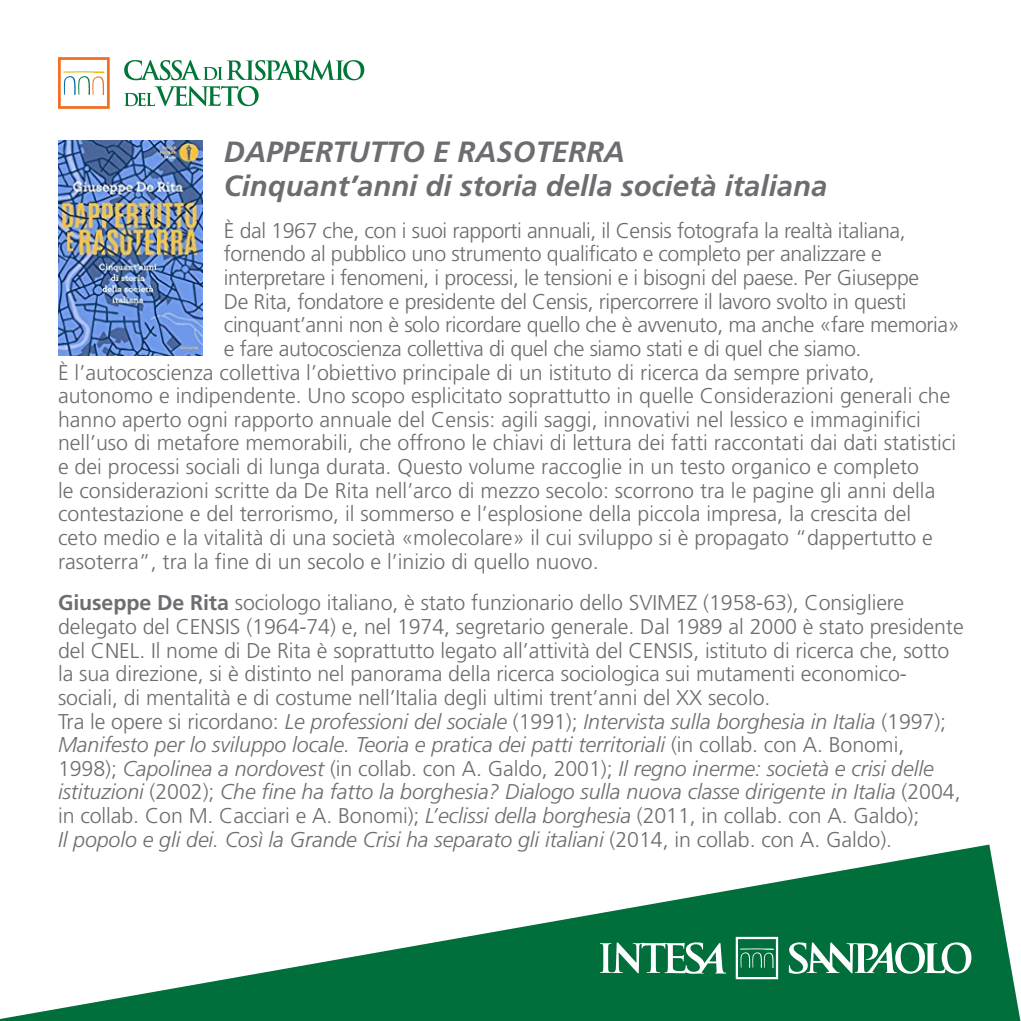
<style>
.page{position:relative;width:1021px;height:1021px;background:#fff}
.page>*{position:absolute;margin:0;border:0;box-sizing:border-box;transform-origin:0 0}
.t1{font:italic 700 29.25px "Frutiger";color:#6c6d70}
.t2{font:300 21.38px/23.6px "Frutiger";letter-spacing:-.005em;color:#6c6d70}
.t3{font:italic 300 21.38px/23.6px "Frutiger";letter-spacing:-.005em;color:#6c6d70}
.s1{font-weight:700}
.s2{font-style:normal}
</style>
<div class="page">
<svg style="left:0;top:844px;width:1020px;height:176px"></svg>
<img style="left:58px;top:140px;width:145px;height:215px">
<svg style="left:58px;top:57px;width:52px;height:52px"></svg>
<svg style="left:124px;top:60px;width:240px;height:20px"></svg>
<svg style="left:124px;top:86px;width:134px;height:20px"></svg>
<svg style="left:788px;top:942px;width:183px;height:31px"></svg>
<svg style="left:600px;top:942px;width:126px;height:31px"></svg>
<svg style="left:735px;top:936px;width:43px;height:43px"></svg>
<p class="t1" style="left:224px;top:135px;width:402px">DAPPERTUTTO E RASOTERRA</p>
<p class="t1" style="left:224px;top:169px;width:605px">Cinquant’anni di storia della società italiana</p>
<p class="t2" style="left:224px;top:219px;width:737px">È dal 1967 che, con i suoi rapporti annuali, il Censis fotografa la realtà italiana, fornendo al pubblico uno strumento qualificato e completo per analizzare e interpretare i fenomeni, i processi, le tensioni e i bisogni del paese. Per Giuseppe<br>De Rita, fondatore e presidente del Censis, ripercorrere il lavoro svolto in questi cinquant’anni non è solo ricordare quello che è avvenuto, ma anche «fare memoria» e fare autocoscienza collettiva di quel che siamo stati e di quel che siamo.</p>
<p class="t2" style="left:58px;top:360px;width:899px">È l’autocoscienza collettiva l’obiettivo principale di un istituto di ricerca da sempre privato, autonomo e indipendente. Uno scopo esplicitato soprattutto in quelle Considerazioni generali che hanno aperto ogni rapporto annuale del Censis: agili saggi, innovativi nel lessico e immaginifici nell’uso di metafore memorabili, che offrono le chiavi di lettura dei fatti raccontati dai dati statistici e dei processi sociali di lunga durata. Questo volume raccoglie in un testo organico e completo<br>le considerazioni scritte da De Rita nell’arco di mezzo secolo: scorrono tra le pagine gli anni della contestazione e del terrorismo, il sommerso e l’esplosione della piccola impresa, la crescita del<br>ceto medio e la vitalità di una società «molecolare» il cui sviluppo si è propagato “dappertutto e rasoterra”, tra la fine di un secolo e l’inizio di quello nuovo.</p>
<p class="t2" style="left:58px;top:591px;width:907px"><span class="s1">Giuseppe De Rita</span> sociologo italiano, è stato funzionario dello SVIMEZ (1958-63), Consigliere delegato del CENSIS (1964-74) e, nel 1974, segretario generale. Dal 1989 al 2000 è stato presidente del CNEL. Il nome di De Rita è soprattutto legato all’attività del CENSIS, istituto di ricerca che, sotto la sua direzione, si è distinto nel panorama della ricerca sociologica sui mutamenti economico&shy;sociali, di mentalità e di costume nell’Italia degli ultimi trent’anni del XX secolo.</p>
<p class="t3" style="left:58px;top:709px;width:904px"><span class="s2">Tra le opere si ricordano:</span> Le professioni del sociale <span class="s2">(1991);</span> Intervista sulla borghesia in Italia <span class="s2">(1997); </span>Manifesto per lo sviluppo locale. Teoria e pratica dei patti territoriali <span class="s2">(in collab. con A. Bonomi, 1998);</span> Capolinea a nordovest <span class="s2">(in collab. con A. Galdo, 2001);</span> Il regno inerme: società e crisi delle istituzioni <span class="s2">(2002);</span> Che fine ha fatto la borghesia? Dialogo sulla nuova classe dirigente in Italia <span class="s2">(2004, in collab. Con M. Cacciari e A. Bonomi);</span> L’eclissi della borghesia <span class="s2">(2011, in collab. con A. Galdo);<br></span>Il popolo e gli dei. Così la Grande Crisi ha separato gli italiani <span class="s2">(2014, in collab. con A. Galdo).</span></p>
</div>
